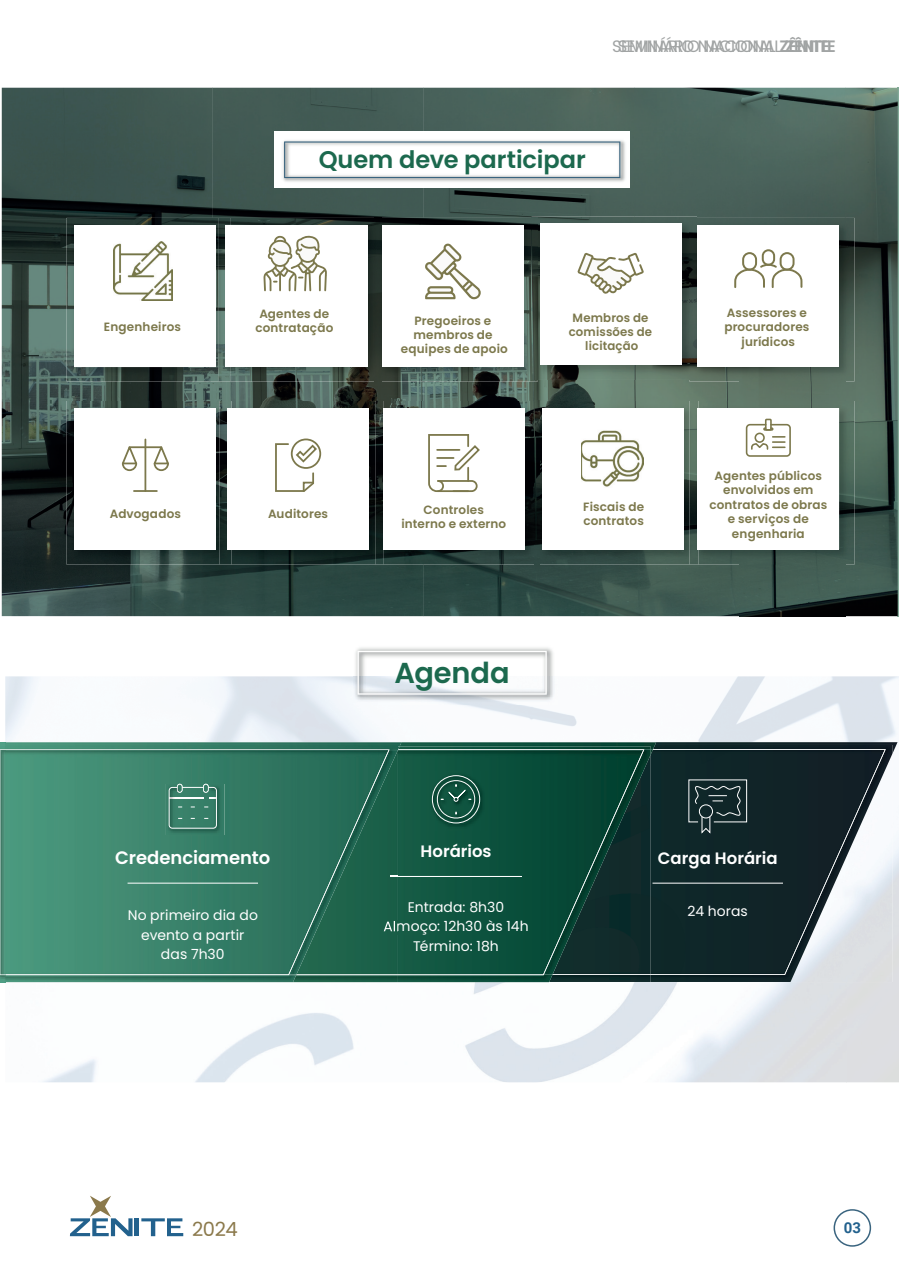
<style>
.page{position:relative;width:899px;height:1267px;background:#fff}
.page>*{position:absolute;margin:0;border:0;box-sizing:border-box;transform-origin:0 0}
.t1{font:600 28.8px "Poppins";color:#1c694e}
.t2{font:600 24px "Poppins";color:#1c694e}
.t3{font:19.5px "Poppins";color:#8b794b}
.t4{font:600 18px "Poppins";color:#fff}
.t5{font:16.5px "Poppins";letter-spacing:-.03em;color:#a1a4a4}
.t6{font:600 16.5px "Poppins";color:#fff}
.t7{font:700 15px "Roboto";color:#22618d}
.t8{font:13.95px/19.5px "Poppins";letter-spacing:.005em;color:#fff;text-align:center}
.t9{font:600 12px/14.4px "Poppins";letter-spacing:.015em;color:#7c784c;text-align:center}
.s1{font-weight:600}
</style>
<div class="page">
<svg style="left:897px;top:88px;width:1px;height:528px"></svg>
<img style="left:2px;top:88px;width:210px;height:131px">
<img style="left:212px;top:88px;width:633px;height:130px">
<img style="left:845px;top:88px;width:52px;height:528px">
<img style="left:2px;top:219px;width:105px;height:397px">
<img style="left:107px;top:380px;width:738px;height:21px">
<img style="left:107px;top:564px;width:738px;height:52px">
<div style="left:275px;top:132px;width:354px;height:56px;background:#fff"></div>
<img style="left:283px;top:140px;width:342px;height:42px">
<svg style="left:284px;top:141px;width:336px;height:37px"></svg>
<hr style="left:135px;top:1218px;width:4px;height:18px;background:#22618d">
<svg style="left:141px;top:1218px;width:42px;height:18px"></svg>
<svg style="left:70px;top:1196px;width:62px;height:40px"></svg>
<div style="left:833px;top:1209px;width:38px;height:37px;border:2px solid #3a647f;border-radius:50%"></div>
<img style="left:5px;top:676px;width:894px;height:79px">
<img style="left:42px;top:982px;width:805px;height:100px">
<img style="left:656px;top:742px;width:241px;height:12px">
<img style="left:6px;top:745px;width:886px;height:237px">
<svg style="left:644px;top:749px;width:241px;height:226px;background:#3b4c4f"></svg>
<img style="left:549px;top:982px;width:101px;height:1px">
<img style="left:399px;top:742px;width:257px;height:12px">
<img style="left:293px;top:982px;width:256px;height:1px">
<svg style="left:389px;top:749px;width:255px;height:226px;background:#0f4a3a"></svg>
<hr style="left:391px;top:876px;width:130px;height:1px;background:#fff">
<img style="left:5px;top:982px;width:288px;height:1px">
<img style="left:6px;top:742px;width:395px;height:4px">
<img style="left:6px;top:746px;width:393px;height:3px">
<img style="left:293px;top:752px;width:104px;height:230px">
<img style="left:389px;top:920px;width:8px;height:14px">
<svg style="left:0;top:742px;width:6px;height:7px"></svg>
<svg style="left:0;top:975px;width:6px;height:8px"></svg>
<svg style="left:0;top:749px;width:389px;height:226px;background:#398069"></svg>
<hr style="left:652px;top:882px;width:131px;height:1px;background:#fff">
<svg style="left:688px;top:779px;width:59px;height:55px;background:#2d4143"></svg>
<img style="left:166px;top:784px;width:58px;height:51px">
<div style="left:169px;top:787px;width:48px;height:41px;border:1px solid #fff;border-radius:3px"></div>
<svg style="left:177px;top:783px;width:39px;height:15px"></svg>
<img style="left:428px;top:772px;width:59px;height:58px">
<div style="left:432px;top:775px;width:48px;height:48px;border:1px solid #fff;border-radius:50%"></div>
<svg style="left:434px;top:777px;width:43px;height:42px;background:#2c6453"></svg>
<hr style="left:127px;top:882px;width:131px;height:1px;background:#fff">
<img style="left:353px;top:647px;width:204px;height:57px">
<svg style="left:357px;top:650px;width:189px;height:44px"></svg>
<img style="left:689px;top:218px;width:165px;height:163px">
<div style="left:697px;top:225px;width:142px;height:141px;background:#fff"></div>
<div style="left:761px;top:249px;width:14px;height:17px;border:2px solid #7c784c;border-radius:6px"></div>
<div style="left:779px;top:252px;width:15px;height:18px;border:2px solid #7c784c;border-radius:6px"></div>
<svg style="left:734px;top:263px;width:69px;height:25px"></svg>
<div style="left:742px;top:252px;width:15px;height:18px;border:2px solid #7c784c;border-radius:6px"></div>
<img style="left:698px;top:401px;width:156px;height:163px">
<div style="left:697px;top:408px;width:142px;height:141px;background:#fff"></div>
<div style="left:745px;top:424px;width:45px;height:33px;border:2px solid #7c784c;border-radius:3px"></div>
<div style="left:765px;top:418px;width:6px;height:12px;border:2px solid #7c784c"></div>
<div style="left:763px;top:427px;width:10px;height:4px;border:2px solid #7c784c"></div>
<svg style="left:751px;top:436px;width:33px;height:14px"></svg>
<div style="left:754px;top:432px;width:10px;height:11px;border:2px solid #7c784c;border-radius:50%"></div>
<img style="left:383px;top:401px;width:152px;height:163px">
<div style="left:383px;top:408px;width:141px;height:141px;background:#fff"></div>
<svg style="left:428px;top:434px;width:52px;height:59px"></svg>
<img style="left:532px;top:216px;width:165px;height:164px">
<img style="left:689px;top:218px;width:8px;height:162px">
<div style="left:540px;top:223px;width:141px;height:142px;background:#fff"></div>
<svg style="left:577px;top:252px;width:66px;height:42px"></svg>
<img style="left:232px;top:401px;width:144px;height:163px">
<img style="left:376px;top:401px;width:7px;height:163px">
<div style="left:227px;top:408px;width:142px;height:141px;background:#fff"></div>
<svg style="left:275px;top:438px;width:47px;height:54px"></svg>
<img style="left:382px;top:218px;width:156px;height:163px">
<img style="left:532px;top:218px;width:6px;height:162px">
<div style="left:382px;top:225px;width:141px;height:141px;background:#fff"></div>
<svg style="left:425px;top:243px;width:56px;height:56px"></svg>
<img style="left:230px;top:218px;width:144px;height:163px">
<img style="left:374px;top:218px;width:8px;height:163px">
<div style="left:226px;top:225px;width:141px;height:141px;background:#fff"></div>
<img style="left:67px;top:218px;width:151px;height:163px">
<img style="left:218px;top:218px;width:12px;height:163px">
<img style="left:226px;top:225px;width:4px;height:141px">
<div style="left:74px;top:226px;width:142px;height:141px;background:#fff"></div>
<svg style="left:263px;top:235px;width:64px;height:56px"></svg>
<img style="left:113px;top:241px;width:59px;height:60px">
<img style="left:539px;top:401px;width:150px;height:163px">
<img style="left:689px;top:401px;width:9px;height:163px">
<img style="left:697px;top:408px;width:1px;height:141px">
<img style="left:535px;top:401px;width:4px;height:163px">
<div style="left:542px;top:408px;width:141px;height:141px;background:#fff"></div>
<img style="left:67px;top:401px;width:153px;height:163px">
<img style="left:220px;top:401px;width:12px;height:163px">
<img style="left:227px;top:408px;width:5px;height:141px">
<div style="left:75px;top:408px;width:141px;height:141px;background:#fff"></div>
<hr style="left:134px;top:490px;width:23px;height:2px;background:#7c784c">
<hr style="left:129px;top:446px;width:32px;height:2px;background:#7c784c">
<hr style="left:144px;top:439px;width:2px;height:52px;background:#7c784c">
<svg style="left:121px;top:446px;width:18px;height:26px"></svg>
<svg style="left:152px;top:446px;width:17px;height:26px"></svg>
<img style="left:581px;top:430px;width:62px;height:57px">
<h3 class="t5" style="left:612px;top:36px;width:220px">SEMINÁRIO NACIONAL <span class="s1">ZÊNITE</span></h3>
<h3 class="t5" style="left:617px;top:36px;width:220px">SEMINÁRIO NACIONAL <span class="s1">ZÊNITE</span></h3>
<h2 class="t2" style="left:319px;top:146px;width:268px">Quem deve participar</h2>
<p class="t9" style="left:259px;top:306px;width:71px">Agentes de</p>
<p class="t9" style="left:104px;top:319px;width:79px">Engenheiros</p>
<p class="t9" style="left:255px;top:321px;width:79px">contratação</p>
<p class="t9" style="left:401px;top:313px;width:108px">Pregoeiros e membros de equipes de apoio</p>
<p class="t9" style="left:568px;top:310px;width:85px">Membros de comissões de licitação</p>
<p class="t9" style="left:110px;top:507px;width:73px">Advogados</p>
<p class="t9" style="left:583px;top:499px;width:62px;text-align:left">Fiscais de contratos</p>
<p class="t9" style="left:401px;top:502px;width:106px">Controles interno e externo</p>
<p class="t9" style="left:268px;top:507px;width:62px">Auditores</p>
<h1 class="t1" style="left:394px;top:656px;width:117px">Agenda</h1>
<p class="t9" style="left:724px;top:306px;width:87px">Assessores e procuradores jurídicos</p>
<p class="t9" style="left:709px;top:468px;width:119px">Agentes públicos envolvidos em contratos de obras e serviços de engenharia</p>
<h3 class="t4" style="left:115px;top:847px;width:156px">Credenciamento</h3>
<p class="t8" style="left:128px;top:905px;width:132px">No primeiro dia do evento a partir das 7h30</p>
<h3 class="t6" style="left:420px;top:842px;width:72px">Horários</h3>
<h3 class="t6" style="left:658px;top:849px;width:121px">Carga Horária</h3>
<p class="t8" style="left:383px;top:897px;width:147px">Entrada: 8h30<br>Almoço: 12h30 às 14h<br>Término: 18h</p>
<p class="t8" style="left:687px;top:901px;width:62px">24 horas</p>
<h3 class="t3" style="left:192px;top:1217px;width:47px">2024</h3>
<p class="t7" style="left:843px;top:1217px;width:19px">03</p>
</div>
